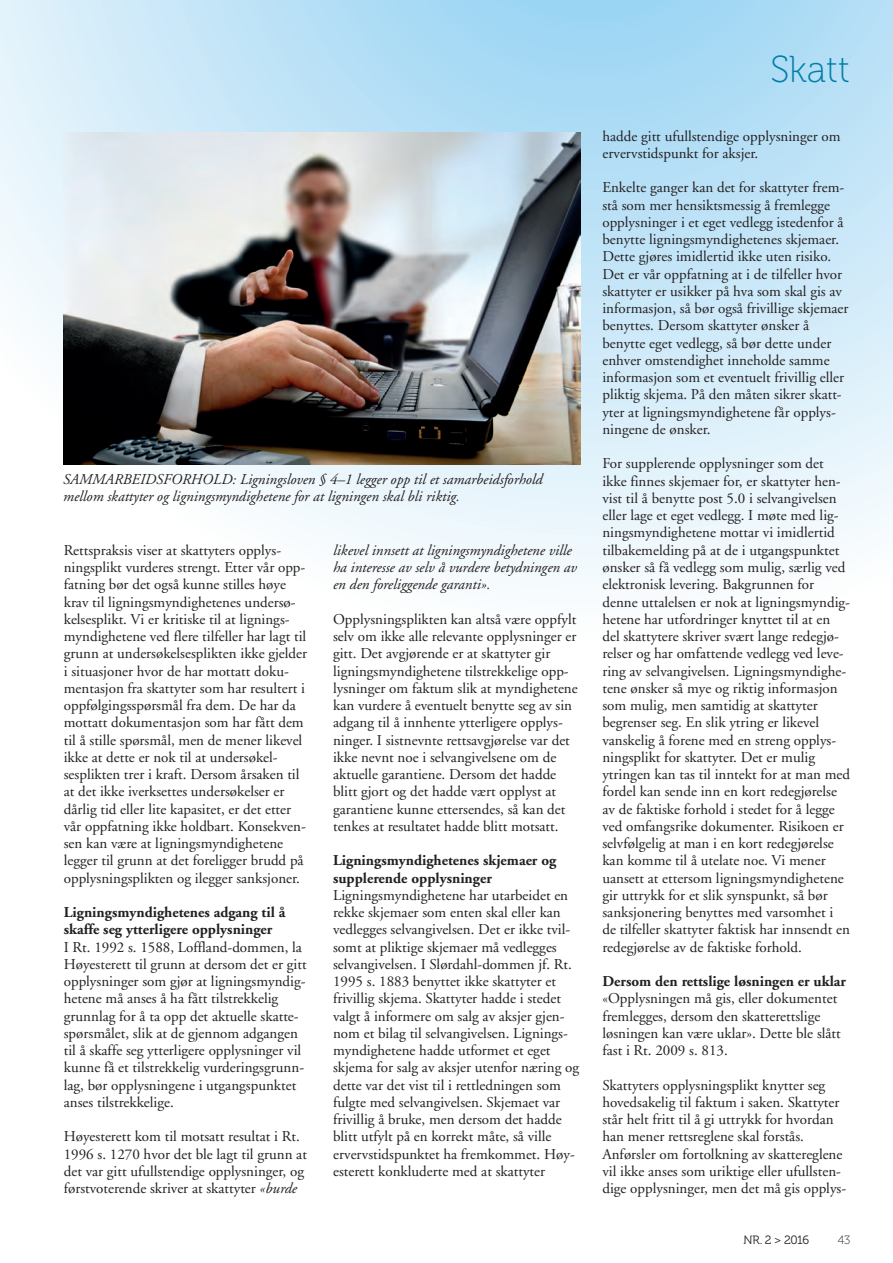
<style>
.page{position:relative;width:893px;height:1263px;background:#fff}
.page>*{position:absolute;margin:0;border:0;box-sizing:border-box;transform-origin:0 0}
.t1{font:37.5px "Museo 100";color:#007ea6}
.t2{font:15px/17.2px "Adobe Garamond";color:#231f20}
.t3{font:italic 15px/17.2px "Adobe Garamond";color:#231f20}
.t4{font:700 15px/17.2px "Adobe Garamond";color:#231f20}
.t5{font:12px "Museo 300";letter-spacing:-.035em;color:#231f20}
.t6{font:12px "Museo 100";color:#231f20}
.s1{font-style:italic}
</style>
<div class="page">
<svg style="left:0;top:0;width:893px;height:584px"></svg>
<img style="left:63px;top:133px;width:517px;height:332px">
<p class="t3" style="left:63px;top:471px;width:481px">SAMMARBEIDSFORHOLD: Ligningsloven § 4–1 legger opp til et samarbeidsforhold mellom skattyter og ligningsmyndighetene for at ligningen skal bli riktig.</p>
<p class="t2" style="left:64px;top:542px;width:245px">Rettspraksis viser at skattyters opplys&shy;ningsplikt vurderes strengt. Etter vår opp&shy;fatning bør det også kunne stilles høye krav til ligningsmyndighetenes undersø&shy;kelsesplikt. Vi er kritiske til at lignings&shy;myndighetene ved flere tilfeller har lagt til grunn at undersøkelsesplikten ikke gjelder i situasjoner hvor de har mottatt doku&shy;mentasjon fra skattyter som har resultert i oppfølgingsspørsmål fra dem. De har da mottatt dokumentasjon som har fått dem til å stille spørsmål, men de mener likevel ikke at dette er nok til at undersøkel&shy;sesplikten trer i kraft. Dersom årsaken til at det ikke iverksettes undersøkelser er dårlig tid eller lite kapasitet, er det etter vår oppfatning ikke holdbart. Konsekven&shy;sen kan være at ligningsmyndighetene legger til grunn at det foreligger brudd på opplysningsplikten og ilegger sanksjoner.</p>
<p class="t4" style="left:64px;top:904px;width:223px">Ligningsmyndighetenes adgang til å skaffe seg ytterligere opplysninger</p>
<p class="t2" style="left:64px;top:938px;width:244px">I Rt. 1992 s. 1588, Loffland-dommen, la Høyesterett til grunn at dersom det er gitt opplysninger som gjør at ligningsmyndig&shy;hetene må anses å ha fått tilstrekkelig grunnlag for å ta opp det aktuelle skatte&shy;spørsmålet, slik at de gjennom adgangen til å skaffe seg ytterligere opplysninger vil kunne få et tilstrekkelig vurderingsgrunn&shy;lag, bør opplysningene i utgangspunktet anses tilstrekkelige.</p>
<p class="t2" style="left:64px;top:1128px;width:245px">Høyesterett kom til motsatt resultat i Rt.<br>1996 s. 1270 hvor det ble lagt til grunn at det var gitt ufullstendige opplysninger, og førstvoterende skriver at skattyter <span class="s1">«burde</span></p>
<p class="t3" style="left:333px;top:542px;width:245px">likevel innsett at ligningsmyndighetene ville ha interesse av selv å vurdere betydningen av en den foreliggende garanti».</p>
<p class="t2" style="left:333px;top:611px;width:246px">Opplysningsplikten kan altså være oppfylt selv om ikke alle relevante opplysninger er gitt. Det avgjørende er at skattyter gir ligningsmyndighetene tilstrekkelige opp&shy;lysninger om faktum slik at myndighetene kan vurdere å eventuelt benytte seg av sin adgang til å innhente ytterligere opplys&shy;ninger. I sistnevnte rettsavgjørelse var det ikke nevnt noe i selvangivelsene om de aktuelle garantiene. Dersom det hadde blitt gjort og det hadde vært opplyst at garantiene kunne ettersendes, så kan det tenkes at resultatet hadde blitt motsatt.</p>
<p class="t4" style="left:333px;top:852px;width:225px">Ligningsmyndighetenes skjemaer og supplerende opplysninger</p>
<p class="t2" style="left:333px;top:887px;width:247px">Ligningsmyndighetene har utarbeidet en rekke skjemaer som enten skal eller kan vedlegges selvangivelsen. Det er ikke tvil&shy;somt at pliktige skjemaer må vedlegges selvangivelsen. I Slørdahl-dommen jf. Rt.<br>1995 s. 1883 benyttet ikke skattyter et frivillig skjema. Skattyter hadde i stedet valgt å informere om salg av aksjer gjen&shy;nom et bilag til selvangivelsen. Lignings&shy;myndighetene hadde utformet et eget skjema for salg av aksjer utenfor næring og dette var det vist til i rettledningen som fulgte med selvangivelsen. Skjemaet var frivillig å bruke, men dersom det hadde blitt utfylt på en korrekt måte, så ville ervervstidspunktet ha fremkommet. Høy&shy;esterett konkluderte med at skattyter</p>
<h1 class="t1" style="left:770px;top:49px;width:81px">Skatt</h1>
<p class="t2" style="left:602px;top:128px;width:240px">hadde gitt ufullstendige opplysninger om ervervstidspunkt for aksjer.</p>
<p class="t2" style="left:602px;top:179px;width:248px">Enkelte ganger kan det for skattyter frem&shy;stå som mer hensiktsmessig å fremlegge opplysninger i et eget vedlegg istedenfor å benytte ligningsmyndighetenes skjemaer.<br>Dette gjøres imidlertid ikke uten risiko.<br>Det er vår oppfatning at i de tilfeller hvor skattyter er usikker på hva som skal gis av informasjon, så bør også frivillige skjemaer benyttes. Dersom skattyter ønsker å benytte eget vedlegg, så bør dette under enhver omstendighet inneholde samme informasjon som et eventuelt frivillig eller pliktig skjema. På den måten sikrer skatt&shy;yter at ligningsmyndighetene får opplys&shy;ningene de ønsker.</p>
<p class="t2" style="left:602px;top:455px;width:249px">For supplerende opplysninger som det ikke finnes skjemaer for, er skattyter hen&shy;vist til å benytte post 5.0 i selvangivelsen eller lage et eget vedlegg. I møte med lig&shy;ningsmyndighetene mottar vi imidlertid tilbakemelding på at de i utgangspunktet ønsker så få vedlegg som mulig, særlig ved elektronisk levering. Bakgrunnen for denne uttalelsen er nok at ligningsmyndig&shy;hetene har utfordringer knyttet til at en del skattytere skriver svært lange redegjø&shy;relser og har omfattende vedlegg ved leve&shy;ring av selvangivelsen. Ligningsmyndighe&shy;tene ønsker så mye og riktig informasjon som mulig, men samtidig at skattyter begrenser seg. En slik ytring er likevel vanskelig å forene med en streng opplys&shy;ningsplikt for skattyter. Det er mulig ytringen kan tas til inntekt for at man med fordel kan sende inn en kort redegjørelse av de faktiske forhold i stedet for å legge ved omfangsrike dokumenter. Risikoen er selvfølgelig at man i en kort redegjørelse kan komme til å utelate noe. Vi mener uansett at ettersom ligningsmyndighetene gir uttrykk for et slik synspunkt, så bør sanksjonering benyttes med varsomhet i de tilfeller skattyter faktisk har innsendt en redegjørelse av de faktiske forhold.</p>
<p class="t4" style="left:602px;top:973px;width:245px">Dersom den rettslige løsningen er uklar</p>
<p class="t2" style="left:602px;top:990px;width:240px">«Opplysningen må gis, eller dokumentet fremlegges, dersom den skatterettslige løsningen kan være uklar». Dette ble slått fast i Rt. 2009 s. 813.</p>
<p class="t2" style="left:602px;top:1076px;width:245px">Skattyters opplysningsplikt knytter seg hovedsakelig til faktum i saken. Skattyter står helt fritt til å gi uttrykk for hvordan han mener rettsreglene skal forstås.<br>Anførsler om fortolkning av skattereglene vil ikke anses som uriktige eller ufullsten&shy;dige opplysninger, men det må gis opplys-</p>
<p class="t5" style="left:743px;top:1233px;width:67px">NR. 2 &gt; 2016</p>
<p class="t6" style="left:838px;top:1233px;width:14px">43</p>
</div>
